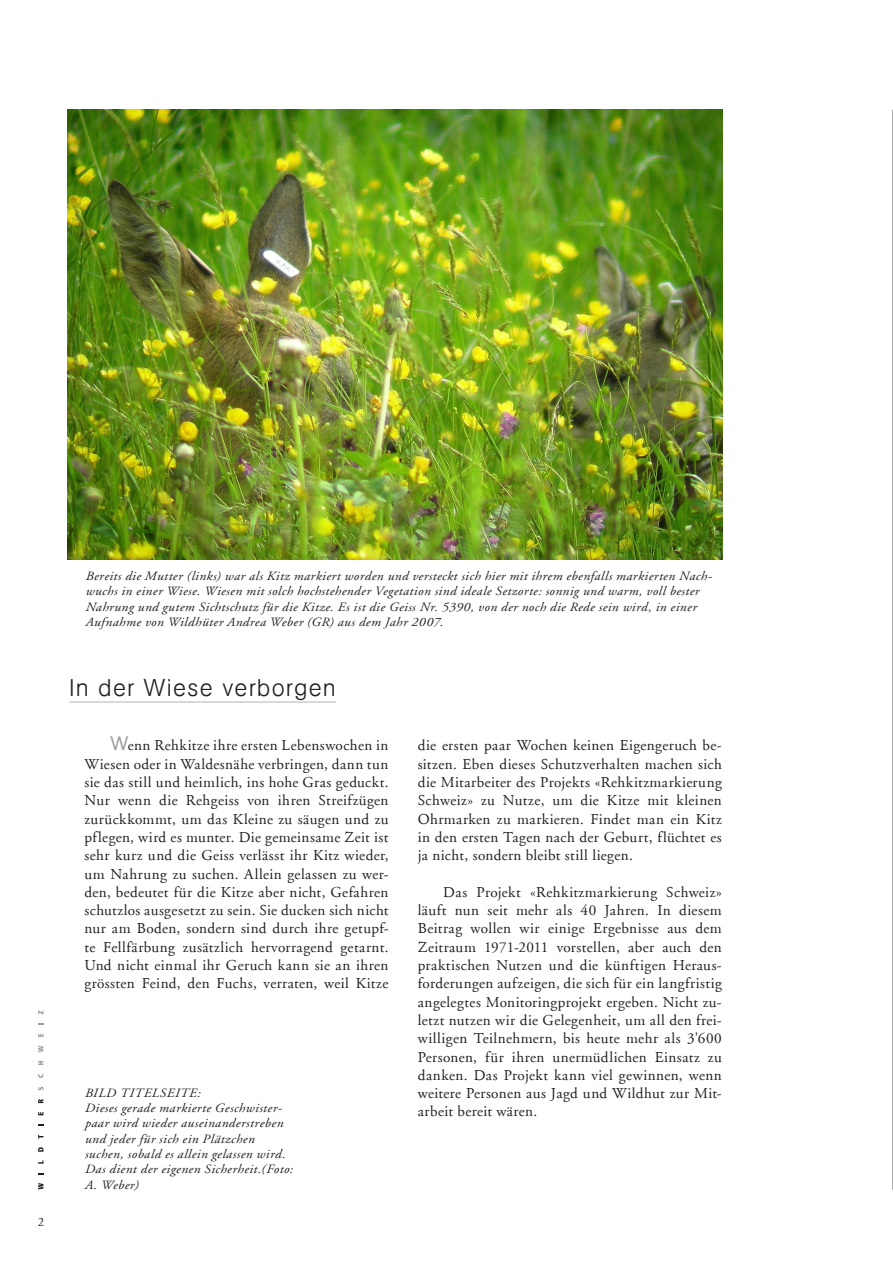
<style>
.page{position:relative;width:893px;height:1263px;background:#fff}
.page>*{position:absolute;margin:0;border:0;box-sizing:border-box;transform-origin:0 0}
.t1{font:300 24px "Akzidenz Grotesk R Buch";letter-spacing:.05em;color:#231f20}
.Lauftext{font:15.15px/18.3px "Adobe Garamond";letter-spacing:.02em;color:#231f20;text-align:justify}
.Bildlegenden{font:italic 12.75px/15.3px "Adobe Garamond";letter-spacing:.035em;color:#231f20;scale:1.06 1}
.t2{font:12.75px "Adobe Garamond";color:#231f20}
.s1{font-family:"Akzidenz Grotesk R Buch";font-size:19.2px;color:#9d9fa2}
</style>
<div class="page">
<svg style="left:38px;top:1183px;width:5px;height:6px"></svg>
<svg style="left:38px;top:1160px;width:5px;height:4px"></svg>
<svg style="left:38px;top:1147px;width:5px;height:5px"></svg>
<svg style="left:38px;top:1135px;width:5px;height:3px"></svg>
<svg style="left:38px;top:1112px;width:5px;height:3px"></svg>
<svg style="left:38px;top:1099px;width:5px;height:4px"></svg>
<svg style="left:38px;top:1087px;width:6px;height:3px"></svg>
<svg style="left:38px;top:1074px;width:6px;height:4px"></svg>
<svg style="left:38px;top:1061px;width:5px;height:4px"></svg>
<svg style="left:38px;top:1046px;width:5px;height:6px"></svg>
<svg style="left:38px;top:1034px;width:5px;height:3px"></svg>
<svg style="left:38px;top:1011px;width:5px;height:3px"></svg>
<hr style="left:892px;top:110px;width:1px;height:1079px;background:#57585a">
<hr style="left:69px;top:702px;width:267px;height:1px;background:#b2b3b7">
<img style="left:68px;top:109px;width:655px;height:451px">
<p class="t2" style="left:38px;top:1215px;width:8px">2</p>
<p class="Bildlegenden" style="left:86px;top:569px;width:592px">Bereits die Mutter (links) war als Kitz markiert worden und versteckt sich hier mit ihrem ebenfalls markierten Nach&shy;wuchs in einer Wiese. Wiesen mit solch hochstehender Vegetation sind ideale Setzorte: sonnig und warm, voll bester Nahrung und gutem Sichtschutz für die Kitze. Es ist die Geiss Nr. 5390, von der noch die Rede sein wird, in einer Aufnahme von Wildhüter Andrea Weber (GR) aus dem Jahr 2007.</p>
<p class="t1" style="left:69px;top:673px;width:268px">In der Wiese verborgen</p>
<p class="Lauftext" style="left:85px;top:737px;width:306px;text-indent:26px"><span class="s1">W</span>enn Rehkitze ihre ersten Lebenswochen in Wiesen oder in Waldesnähe verbringen, dann tun sie das still und heimlich, ins hohe Gras geduckt.<br>Nur wenn die Rehgeiss von ihren Streifzügen zurückkommt, um das Kleine zu säugen und zu pflegen, wird es munter. Die gemeinsame Zeit ist sehr kurz und die Geiss verlässt ihr Kitz wieder, um Nahrung zu suchen. Allein gelassen zu wer&shy;den, bedeutet für die Kitze aber nicht, Gefahren schutzlos ausgesetzt zu sein. Sie ducken sich nicht nur am Boden, sondern sind durch ihre getupf&shy;te Fellfärbung zusätzlich hervorragend getarnt.<br>Und nicht einmal ihr Geruch kann sie an ihren grössten Feind, den Fuchs, verraten, weil Kitze</p>
<p class="Lauftext" style="left:418px;top:737px;width:306px">die ersten paar Wochen keinen Eigengeruch be&shy;sitzen. Eben dieses Schutzverhalten machen sich die Mitarbeiter des Projekts «Rehkitzmarkierung Schweiz» zu Nutze, um die Kitze mit kleinen Ohrmarken zu markieren. Findet man ein Kitz in den ersten Tagen nach der Geburt, flüchtet es ja nicht, sondern bleibt still liegen.</p>
<p class="Lauftext" style="left:418px;top:883px;width:306px;text-indent:26px">Das Projekt «Rehkitzmarkierung Schweiz» läuft nun seit mehr als 40 Jahren. In diesem Beitrag wollen wir einige Ergebnisse aus dem Zeitraum 1971-2011 vorstellen, aber auch den praktischen Nutzen und die künftigen Heraus&shy;forderungen aufzeigen, die sich für ein langfristig angelegtes Monitoringprojekt ergeben. Nicht zu&shy;letzt nutzen wir die Gelegenheit, um all den frei&shy;willigen Teilnehmern, bis heute mehr als 3'600<br>Personen, für ihren unermüdlichen Einsatz zu danken. Das Projekt kann viel gewinnen, wenn weitere Personen aus Jagd und Wildhut zur Mit&shy;arbeit bereit wären.</p>
<p class="Bildlegenden" style="left:85px;top:1085px;width:111px">BILD TITELSEITE:</p>
<p class="Bildlegenden" style="left:85px;top:1101px;width:198px">Dieses gerade markierte Geschwister&shy;paar wird wieder auseinanderstreben und jeder für sich ein Plätzchen suchen, sobald es allein gelassen wird.<br>Das dient der eigenen Sicherheit.(Foto:<br>A. Weber)</p>
</div>
